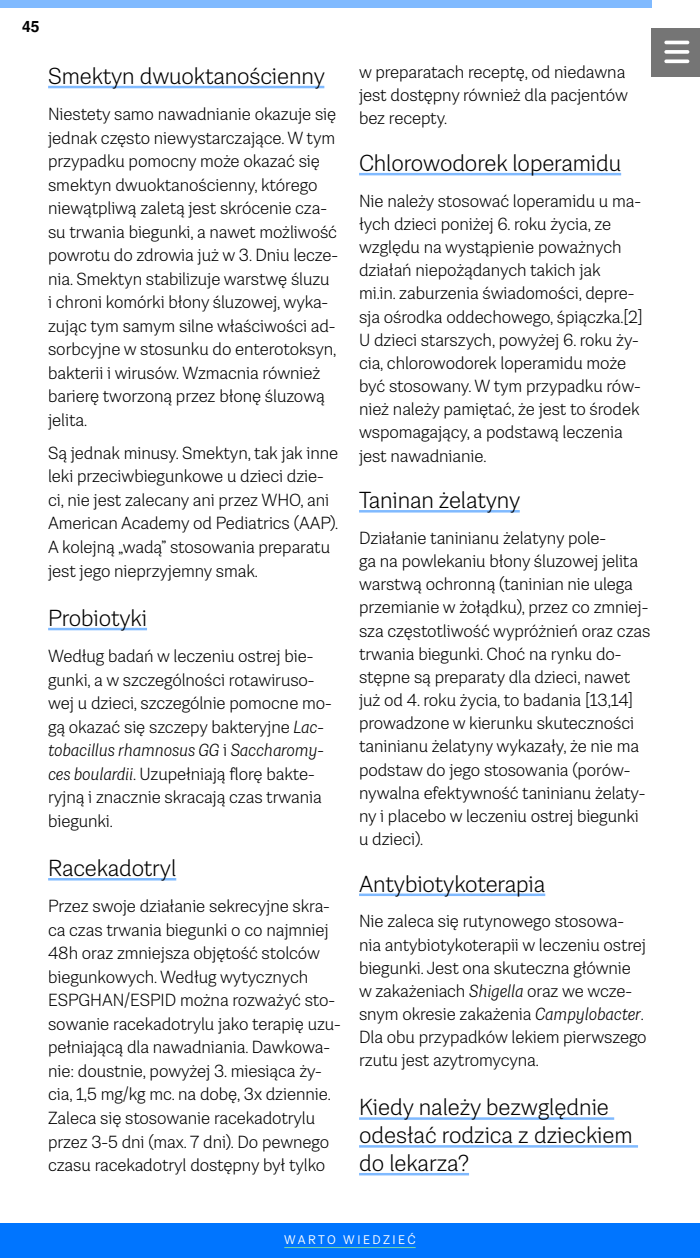
<style>
.page{position:relative;width:700px;height:1258px;background:#fff}
.page>*{position:absolute;margin:0;border:0;box-sizing:border-box;transform-origin:0 0}
.Sub-wiedza{font:300 23.12px/27.8px "Grotesco";letter-spacing:-.005em;color:#000}
.main{font:300 17.5px/23.5px "Grotesco";letter-spacing:-.005em;color:#000}
.t1{font:700 15.62px "Helvetica";color:#000}
.sub-OIA{font:12.5px "Grotesco";letter-spacing:.2em;color:#fff}
.s1{font-style:italic}
</style>
<div class="page">
<hr style="left:48px;top:86px;width:276px;height:2px;background:#80baff">
<hr style="left:48px;top:628px;width:99px;height:2px;background:#80baff">
<hr style="left:48px;top:878px;width:128px;height:2px;background:#80baff">
<hr style="left:359px;top:173px;width:262px;height:2px;background:#80baff">
<hr style="left:359px;top:510px;width:161px;height:2px;background:#80baff">
<hr style="left:359px;top:893px;width:186px;height:3px;background:#80baff">
<hr style="left:359px;top:1117px;width:255px;height:2px;background:#80baff">
<hr style="left:359px;top:1145px;width:279px;height:2px;background:#80baff">
<hr style="left:359px;top:1172px;width:110px;height:3px;background:#80baff">
<div style="left:652px;top:29px;width:48px;height:48px;background:#757575"></div>
<hr style="left:664px;top:41px;width:25px;height:3px;background:#fff;border-radius:2px">
<svg style="left:664px;top:50px;width:25px;height:4px"></svg>
<svg style="left:664px;top:59px;width:25px;height:4px"></svg>
<div style="left:0;top:0;width:652px;height:8px;background:#80baff"></div>
<div style="left:0;top:1223px;width:700px;height:35px;background:#0075ff"></div>
<hr style="left:284px;top:1247px;width:132px;height:1px;background:#78d9a3">
<p class="t1" style="left:22px;top:17px;width:19px">45</p>
<p class="Sub-wiedza" style="left:48px;top:62px;width:278px">Smektyn dwuoktanościenny</p>
<p class="main" style="left:48px;top:102px;width:292px">Niestety samo nawadnianie okazuje się jednak często niewystarczające. W tym przypadku pomocny może okazać się smektyn dwuoktanościenny, którego niewątpliwą zaletą jest skrócenie cza&shy;su trwania biegunki, a nawet możliwość powrotu do zdrowia już w 3. Dniu lecze&shy;nia. Smektyn stabilizuje warstwę śluzu<br>i chroni komórki błony śluzowej, wyka&shy;zując tym samym silne właściwości ad&shy;sorbcyjne w stosunku do enterotoksyn, bakterii i wirusów. Wzmacnia również barierę tworzoną przez błonę śluzową jelita.</p>
<p class="main" style="left:48px;top:441px;width:292px">Są jednak minusy. Smektyn, tak jak inne leki przeciwbiegunkowe u dzieci dzie&shy;ci, nie jest zalecany ani przez WHO, ani American Academy od Pediatrics (AAP).<br>A kolejną „wadą” stosowania preparatu jest jego nieprzyjemny smak.</p>
<p class="Sub-wiedza" style="left:48px;top:603px;width:100px">Probiotyki</p>
<p class="main" style="left:48px;top:644px;width:285px">Według badań w leczeniu ostrej bie&shy;gunki, a w szczególności rotawiruso&shy;wej u dzieci, szczególnie pomocne mo&shy;gą okazać się szczepy bakteryjne <span class="s1">Lac&shy;tobacillus rhamnosus GG</span> i <span class="s1">Saccharomy&shy;ces boulardii</span>. Uzupełniają florę bakte&shy;ryjną i znacznie skracają czas trwania biegunki.</p>
<p class="Sub-wiedza" style="left:48px;top:853px;width:130px">Racekadotryl</p>
<p class="main" style="left:48px;top:894px;width:294px">Przez swoje działanie sekrecyjne skra&shy;ca czas trwania biegunki o co najmniej 48h oraz zmniejsza objętość stolców biegunkowych. Według wytycznych ESPGHAN/ESPID można rozważyć sto&shy;sowanie racekadotrylu jako terapię uzu&shy;pełniającą dla nawadniania. Dawkowa&shy;nie: doustnie, powyżej 3. miesiąca ży&shy;cia, 1,5 mg/kg mc. na dobę, 3x dziennie.<br>Zaleca się stosowanie racekadotrylu przez 3-5 dni (max. 7 dni). Do pewnego czasu racekadotryl dostępny był tylko</p>
<p class="main" style="left:359px;top:60px;width:271px;line-height:23.2px">w preparatach receptę, od niedawna jest dostępny również dla pacjentów bez recepty.</p>
<p class="Sub-wiedza" style="left:359px;top:149px;width:264px">Chlorowodorek loperamidu</p>
<p class="main" style="left:359px;top:189px;width:285px;line-height:23.2px">Nie należy stosować loperamidu u ma&shy;łych dzieci poniżej 6. roku życia, ze względu na wystąpienie poważnych działań niepożądanych takich jak<br>mi.in. zaburzenia świadomości, depre&shy;sja ośrodka oddechowego, śpiączka.[2] U dzieci starszych, powyżej 6. roku ży&shy;cia, chlorowodorek loperamidu może być stosowany. W tym przypadku rów&shy;nież należy pamiętać, że jest to środek wspomagający, a podstawą leczenia jest nawadnianie.</p>
<p class="Sub-wiedza" style="left:359px;top:486px;width:163px">Taninan żelatyny</p>
<p class="main" style="left:359px;top:526px;width:293px;line-height:23.2px">Działanie taninianu żelatyny pole-<br>ga na powlekaniu błony śluzowej jelita warstwą ochronną (taninian nie ulega przemianie w żołądku), przez co zmniej&shy;sza częstotliwość wypróżnień oraz czas trwania biegunki. Choć na rynku do&shy;stępne są preparaty dla dzieci, nawet już od 4. roku życia, to badania [13,14] prowadzone w kierunku skuteczności taninianu żelatyny wykazały, że nie ma podstaw do jego stosowania (porów&shy;nywalna efektywność taninianu żelaty&shy;ny i placebo w leczeniu ostrej biegunki u dzieci).</p>
<p class="Sub-wiedza" style="left:359px;top:869px;width:188px">Antybiotykoterapia</p>
<p class="main" style="left:359px;top:909px;width:289px;line-height:23.2px">Nie zaleca się rutynowego stosowa&shy;nia antybiotykoterapii w leczeniu ostrej biegunki. Jest ona skuteczna głównie w zakażeniach <span class="s1">Shigella</span> oraz we wcze&shy;snym okresie zakażenia <span class="s1">Campylobacter</span>.<br>Dla obu przypadków lekiem pierwszego rzutu jest azytromycyna.</p>
<p class="Sub-wiedza" style="left:359px;top:1093px;width:275px">Kiedy należy bezwględnie odesłać rodzica z dzieckiem do lekarza?</p>
<p class="sub-OIA" style="left:284px;top:1232px;width:133px">WARTO WIEDZIEĆ</p>
</div>
